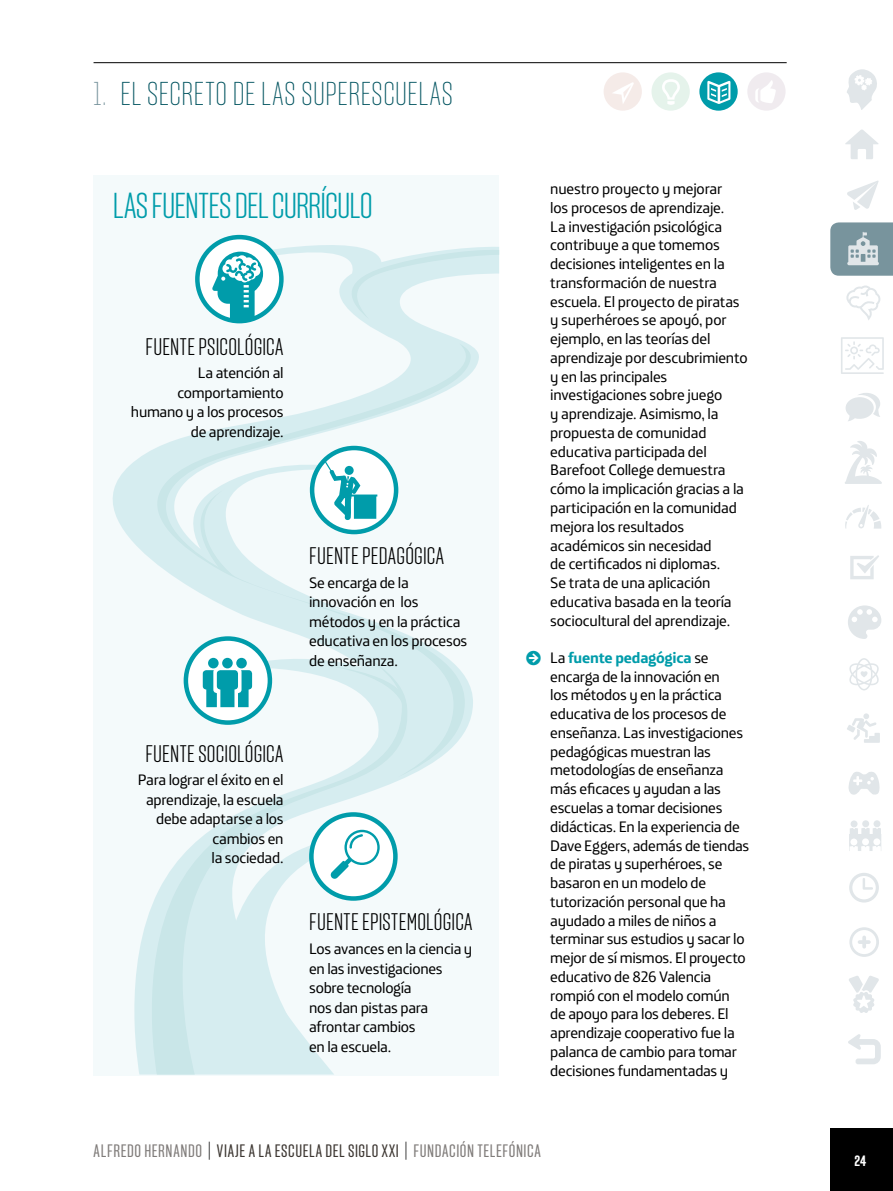
<style>
.page{position:relative;width:893px;height:1191px;background:#fff}
.page>*{position:absolute;margin:0;border:0;box-sizing:border-box;transform-origin:0 0}
.t1{font:300 36px "Solido Compressed";letter-spacing:-.025em;color:#009caa}
.t2{font:200 33px "Solido Compressed";letter-spacing:.025em;color:#00535f}
.t3{font:300 24px "Solido Compressed";letter-spacing:.015em;color:#000}
.t4{font:18px "Solido Compressed";letter-spacing:.035em;color:#807c7a}
.t5{font:15.3px/18.8px "Telefonica Text";letter-spacing:-.015em;color:#000}
.t6{font:700 15px "Solido Compressed";color:#fff}
.s1{color:#78949d}
.s2{font-weight:700;color:#009caa}
.s3{color:#000}
.s4{color:#3d3732}
.s5{font-family:"Solido Compressed Book SC850";color:#3d3732}
</style>
<div class="page">
<div style="left:830px;top:1128px;width:63px;height:63px;background:#000"></div>
<hr style="left:94px;top:62px;width:693px;height:1px;background:#000">
<div style="left:94px;top:175px;width:405px;height:900px;background:#f4fafb"></div>
<svg style="left:113px;top:246px;width:353px;height:807px"></svg>
<svg style="left:137px;top:777px;width:275px;height:297px"></svg>
<svg style="left:122px;top:343px;width:357px;height:434px"></svg>
<svg style="left:197px;top:237px;width:84px;height:84px"></svg>
<div style="left:195px;top:235px;width:89px;height:88px;border:4px solid #009caa;border-radius:50%"></div>
<svg style="left:212px;top:245px;width:287px;height:75px"></svg>
<svg style="left:186px;top:638px;width:84px;height:84px"></svg>
<svg style="left:169px;top:648px;width:242px;height:92px"></svg>
<div style="left:222px;top:658px;width:11px;height:10px;background:#009caa;border-radius:50%"></div>
<div style="left:217px;top:670px;width:21px;height:19px;background:#009caa;border-radius:4px"></div>
<svg style="left:311px;top:814px;width:84px;height:84px"></svg>
<div style="left:309px;top:812px;width:89px;height:88px;border:4px solid #009caa;border-radius:50%"></div>
<svg style="left:203px;top:829px;width:177px;height:223px"></svg>
<svg style="left:312px;top:448px;width:84px;height:84px"></svg>
<div style="left:310px;top:446px;width:88px;height:88px;border:4px solid #009caa;border-radius:50%"></div>
<svg style="left:166px;top:460px;width:211px;height:151px"></svg>
<div style="left:699px;top:72px;width:39px;height:39px;background:#009caa;border-radius:50%"></div>
<svg style="left:707px;top:81px;width:23px;height:23px"></svg>
<svg style="left:604px;top:72px;width:86px;height:39px"></svg>
<div style="left:741px;top:68px;width:56px;height:48px;background:linear-gradient(to right,#f8f5f7,#fbfafb)"></div>
<svg style="left:847px;top:69px;width:30px;height:41px"></svg>
<svg style="left:847px;top:181px;width:32px;height:29px"></svg>
<svg style="left:830px;top:222px;width:63px;height:54px;background:#8ca4ac"></svg>
<svg style="left:846px;top:285px;width:34px;height:35px"></svg>
<svg style="left:846px;top:393px;width:34px;height:28px"></svg>
<svg style="left:845px;top:505px;width:36px;height:23px"></svg>
<svg style="left:850px;top:555px;width:29px;height:24px"></svg>
<svg style="left:848px;top:605px;width:33px;height:34px"></svg>
<svg style="left:849px;top:658px;width:30px;height:32px"></svg>
<svg style="left:847px;top:713px;width:33px;height:30px"></svg>
<svg style="left:848px;top:772px;width:31px;height:23px"></svg>
<div style="left:851px;top:820px;width:6px;height:7px;background:#e1e6e9;border-radius:50%"></div>
<div style="left:862px;top:820px;width:7px;height:7px;background:#e1e6e9;border-radius:50%"></div>
<div style="left:873px;top:820px;width:7px;height:7px;background:#e1e6e9;border-radius:50%"></div>
<svg style="left:849px;top:827px;width:32px;height:24px"></svg>
<svg style="left:849px;top:873px;width:30px;height:29px"></svg>
<svg style="left:848px;top:1034px;width:33px;height:30px"></svg>
<svg style="left:845px;top:129px;width:34px;height:30px"></svg>
<svg style="left:849px;top:927px;width:30px;height:30px"></svg>
<svg style="left:849px;top:976px;width:30px;height:37px"></svg>
<svg style="left:841px;top:337px;width:43px;height:37px"></svg>
<svg style="left:845px;top:441px;width:37px;height:43px"></svg>
<h2 class="t2" style="left:94px;top:75px;width:329px"><span class="s1">1.</span> EL SECR ETO DE LAS SUPERESCU ELAS</h2>
<h1 class="t1" style="left:113px;top:185px;width:258px">LAS FUENTE S DEL CURRÍCULO</h1>
<h3 class="t3" style="left:146px;top:333px;width:122px">FUENTE PSICOLÓGICA</h3>
<p class="t5" style="left:131px;top:362px;width:154px;line-height:19.5px;text-align:right">La atención al comportamiento humano y a los procesos de aprendizaje.</p>
<h3 class="t3" style="left:309px;top:542px;width:116px">FUENTE PEDAGÓGICA</h3>
<p class="t5" style="left:309px;top:571px;width:160px;line-height:19.5px">Se encarga de la innovación en los métodos y en la práctica educativa en los procesos de enseñanza.</p>
<h3 class="t3" style="left:145px;top:740px;width:122px">FUENTE SOCI OLÓGICA</h3>
<p class="t5" style="left:138px;top:769px;width:147px;line-height:19.5px;text-align:right">Para lograr el éxito en el aprendizaje, la escuela debe adaptarse a los cambios en<br>la sociedad.</p>
<h3 class="t3" style="left:309px;top:908px;width:144px">FUENTE EPISTEMOLÓGICA</h3>
<p class="t5" style="left:309px;top:937px;width:165px;line-height:19.5px">Los avances en la ciencia y en las investigaciones sobre tecnología<br>nos dan pistas para afrontar cambios<br>en la escuela.</p>
<p class="t5" style="left:550px;top:178px;width:199px">nuestro proyecto y mejorar<br>los procesos de aprendizaje.<br>La investigación psicológica contribuye a que tomemos decisiones inteligentes en la transformación de nuestra escuela. El proyecto de piratas y superhéroes se apoyó, por ejemplo, en las teorías del aprendizaje por descubrimiento y en las principales investigaciones sobre juego<br>y aprendizaje. Asimismo, la propuesta de comunidad educativa participada del<br>Barefoot College demuestra cómo la implicación gracias a la participación en la comunidad mejora los resultados académicos sin necesidad<br>de certificados ni diplomas.<br>Se trata de una aplicación educativa basada en la teoría sociocultural del aprendizaje.</p>
<p class="t5" style="left:550px;top:646px;width:201px">La <span class="s2">fuente pedagógica</span> se encarga de la innovación en<br>los métodos y en la práctica educativa de los procesos de enseñanza. Las investigaciones pedagógicas muestran las metodologías de enseñanza más eficaces y ayudan a las escuelas a tomar decisiones didácticas. En la experiencia de<br>Dave Eggers, además de tiendas de piratas y superhéroes, se basaron en un modelo de tutorización personal que ha ayudado a miles de niños a terminar sus estudios y sacar lo mejor de sí mismos. El proyecto educativo de 826 Valencia rompió con el modelo común<br>de apoyo para los deberes. El aprendizaje cooperativo fue la palanca de cambio para tomar decisiones fundamentadas y</p>
<p class="t4" style="left:94px;top:1141px;width:448px">ALFREDO HERNANDO <span class="s3">|</span> <span class="s4">VIAJE A LA ESCUELA DEL SIGLO</span> <span class="s5">XXI</span> <span class="s3">|</span> FUNDACIÓN TELEFÓNICA</p>
<p class="t6" style="left:854px;top:1152px;width:13px">24</p>
</div>
